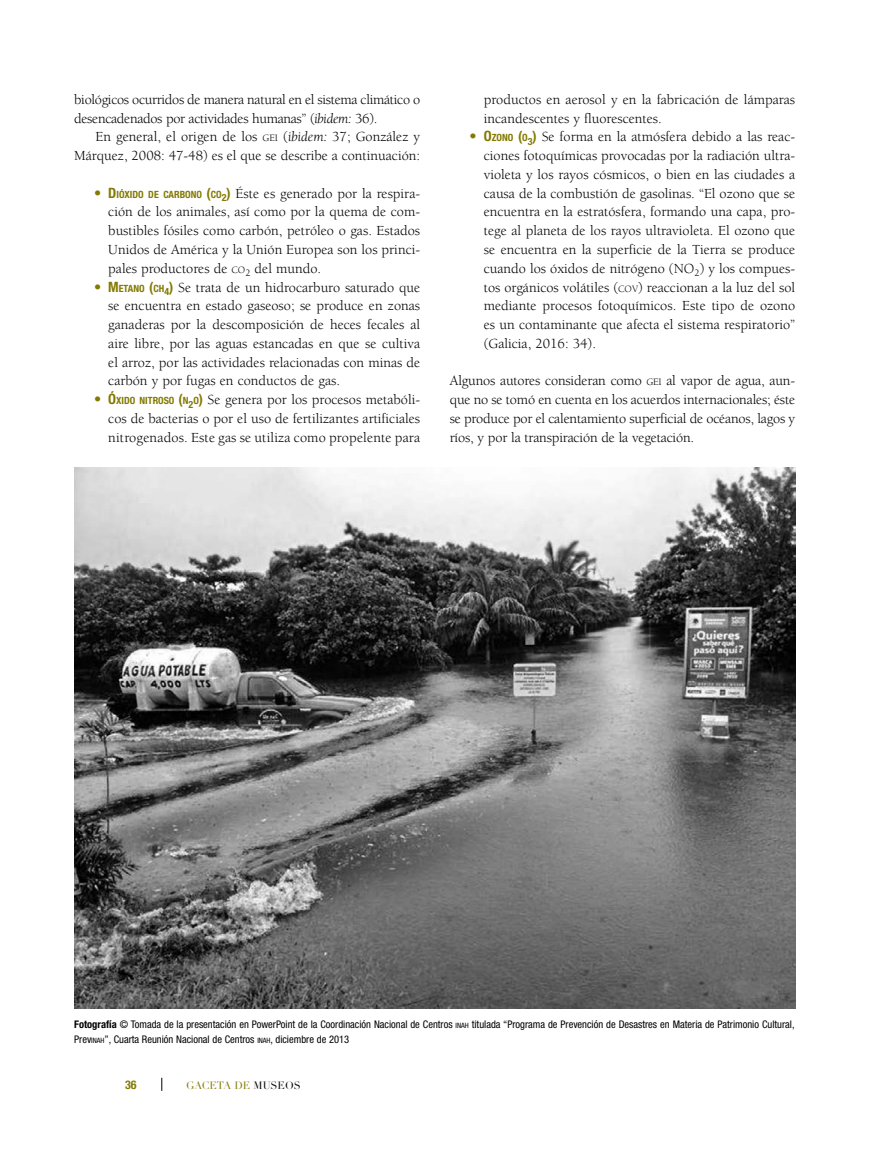
<style>
.page{position:relative;width:881px;height:1149px;background:#fff}
.page>*{position:absolute;margin:0;border:0;box-sizing:border-box;transform-origin:0 0}
.t1{font:14.25px/18.8px "Berkeley";color:#000;text-align:justify}
.t2{font:14.25px/18.8px "Berkeley";letter-spacing:-.02em;color:#000}
.t3{font:700 condensed 12px "Helvetica Neue";color:#837a02}
.t4{font:condensed 10.5px/15px "Helvetica Neue";color:#000}
.t5{font:10.5px "Didot LH";color:#837a02}
.s1{font-style:italic}
.s2{font-size:10.05px}
.s3{font-family:"Helvetica Neue";font-weight:700;font-stretch:condensed;color:#837a02}
.s4{font-family:"Helvetica Neue";font-weight:700;font-stretch:condensed;font-size:10.05px;color:#837a02}
.s5{font-weight:700}
.s6{font-size:7.35px}
.s7{color:#000}
</style>
<div class="page">
<svg style="left:161px;top:1077px;width:1px;height:13px"></svg>
<img style="left:74px;top:467px;width:721px;height:541px">
<p class="t2" style="left:74px;top:90px;width:347px">biológicos ocurridos de manera natural en el sistema climático o desencadenados por actividades humanas” (<span class="s1">ibidem:</span> 36).</p>
<p class="t1" style="left:74px;top:128px;width:347px;text-align:right">En general, el origen de los <span class="s2">GEI</span> (<span class="s1">ibidem:</span> 37; González y<br>Márquez, 2008: 47-48) es el que se describe a continuación:</p>
<p class="t1" style="left:108px;top:184px;width:313px;text-indent:-14px"><span class="s3">•</span> <span class="s3">D</span> <span class="s4">IÓXIDO DE CARBONO</span> <span class="s3">(</span><span class="s4">CO</span><sub>2</sub><span class="s3">)</span> Éste es generado por la respira&shy;ción de los animales, así como por la quema de com&shy;bustibles fósiles como carbón, petróleo o gas. Estados Unidos de América y la Unión Europea son los princi&shy;pales productores de <span class="s2">CO</span><sub>2</sub> del mundo.</p>
<p class="t1" style="left:108px;top:278px;width:313px;text-indent:-14px"><span class="s3">• M</span><span class="s4">ETANO</span> <span class="s3">(</span><span class="s4">CH</span><sub>4</sub><span class="s3">)</span> Se trata de un hidrocarburo saturado que se encuentra en estado gaseoso; se produce en zonas ganaderas por la descomposición de heces fecales al aire libre, por las aguas estancadas en que se cultiva el arroz, por las actividades relacionadas con minas de carbón y por fugas en conductos de gas.</p>
<p class="t1" style="left:108px;top:390px;width:313px;text-indent:-14px"><span class="s3">• Ó</span><span class="s4">XIDO NITROSO</span> <span class="s3">(</span><span class="s4">N</span><sub>2</sub><span class="s4">O</span><span class="s3">)</span> Se genera por los procesos metabóli&shy;cos de bacterias o por el uso de fertilizantes artificiales nitrogenados. Este gas se utiliza como propelente para</p>
<p class="t1" style="left:483px;top:90px;width:313px">productos en aerosol y en la fabricación de lámparas incandescentes y fluorescentes.</p>
<p class="t1" style="left:483px;top:128px;width:313px;text-indent:-14px"><span class="s3">• O</span><span class="s4">ZONO</span> <span class="s3">(</span><span class="s4">O</span><sub>3</sub><span class="s3">)</span> Se forma en la atmósfera debido a las reac&shy;ciones fotoquímicas provocadas por la radiación ultra&shy;violeta y los rayos cósmicos, o bien en las ciudades a causa de la combustión de gasolinas. “El ozono que se encuentra en la estratósfera, formando una capa, pro&shy;tege al planeta de los rayos ultravioleta. El ozono que se encuentra en la superficie de la Tierra se produce cuando los óxidos de nitrógeno (NO<sub>2</sub>) y los compues&shy;tos orgánicos volátiles (<span class="s2">COV</span>) reaccionan a la luz del sol mediante procesos fotoquímicos. Este tipo de ozono es un contaminante que afecta el sistema respiratorio” (Galicia, 2016: 34).</p>
<p class="t1" style="left:449px;top:372px;width:347px">Algunos autores consideran como <span class="s2">GEI</span> al vapor de agua, aun&shy;que no se tomó en cuenta en los acuerdos internacionales; éste se produce por el calentamiento superficial de océanos, lagos y ríos, y por la transpiración de la vegetación.</p>
<p class="t4" style="left:74px;top:1016px;width:721px"><span class="s5">Fotografía</span> © Tomada de la presentación en PowerPoint de la Coordinación Nacional de Centros <span class="s6">INAH</span> titulada “Programa de Prevención de Desastres en Materia de Patrimonio Cultural,<br>Prev<span class="s6">INAH</span>”, Cuarta Reunión Nacional de Centros <span class="s6">INAH</span>, diciembre de 2013</p>
<p class="t3" style="left:125px;top:1077px;width:13px">36</p>
<p class="t5" style="left:186px;top:1078px;width:116px">GACETA DE <span class="s7">MUSEOS</span></p>
</div>
